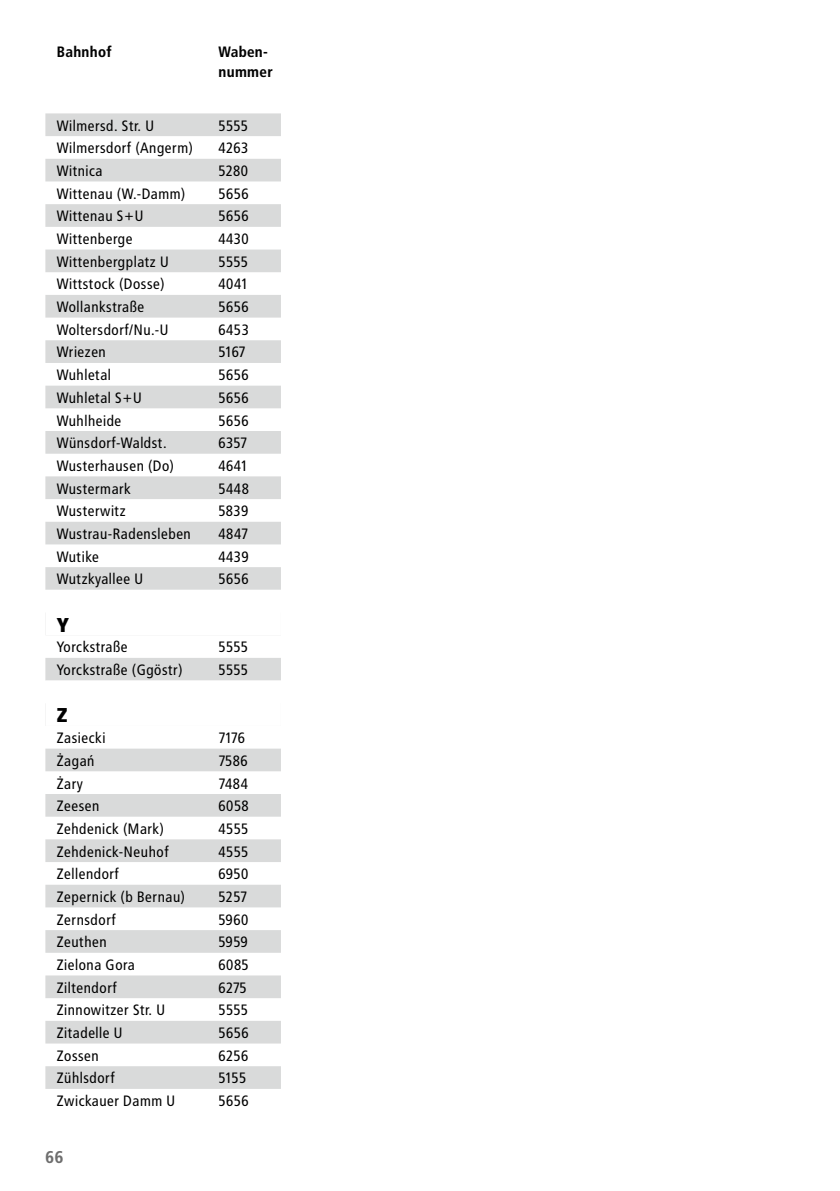
<style>
.page{position:relative;width:840px;height:1191px;background:#fff}
.page>*{position:absolute;margin:0;border:0;box-sizing:border-box;transform-origin:0 0}
.t1{font:900 20px "Transit Pro";color:#000}
.t2{font:700 17px "Transit Pro";color:#6e6e6e}
.t3{font:15px "Transit Pro";color:#000}
.t4{font:700 15px/20px "Transit Pro";color:#000}
</style>
<div class="page">
<svg style="left:45px;top:113px;width:236px;height:976px"></svg>
<svg style="left:45px;top:590px;width:236px;height:136px"></svg>
<p class="t4" style="left:57px;top:42px;width:57px">Bahnhof</p>
<p class="t4" style="left:218px;top:42px;width:56px">Waben&shy;nummer</p>
<p class="t3" style="left:57px;top:117px;width:99px">Wilmersd. Str. U</p>
<p class="t3" style="left:218px;top:117px;width:32px">5555</p>
<p class="t3" style="left:57px;top:139px;width:138px">Wilmersdorf (Angerm)</p>
<p class="t3" style="left:218px;top:139px;width:32px">4263</p>
<p class="t3" style="left:57px;top:162px;width:48px">Witnica</p>
<p class="t3" style="left:218px;top:162px;width:32px">5280</p>
<p class="t3" style="left:57px;top:185px;width:131px">Wittenau (W.-Damm)</p>
<p class="t3" style="left:218px;top:185px;width:32px">5656</p>
<p class="t3" style="left:57px;top:207px;width:89px">Wittenau S+U</p>
<p class="t3" style="left:218px;top:207px;width:32px">5656</p>
<p class="t3" style="left:57px;top:230px;width:78px">Wittenberge</p>
<p class="t3" style="left:218px;top:230px;width:32px">4430</p>
<p class="t3" style="left:57px;top:253px;width:114px">Wittenbergplatz U</p>
<p class="t3" style="left:218px;top:253px;width:32px">5555</p>
<p class="t3" style="left:57px;top:275px;width:110px">Wittstock (Dosse)</p>
<p class="t3" style="left:218px;top:275px;width:32px">4041</p>
<p class="t3" style="left:57px;top:298px;width:89px">Wollankstraße</p>
<p class="t3" style="left:218px;top:298px;width:32px">5656</p>
<p class="t3" style="left:57px;top:321px;width:114px">Woltersdorf/Nu.-U</p>
<p class="t3" style="left:218px;top:321px;width:32px">6453</p>
<p class="t3" style="left:57px;top:343px;width:51px">Wriezen</p>
<p class="t3" style="left:218px;top:343px;width:29px">5167</p>
<p class="t3" style="left:57px;top:366px;width:56px">Wuhletal</p>
<p class="t3" style="left:218px;top:366px;width:32px">5656</p>
<p class="t3" style="left:57px;top:389px;width:87px">Wuhletal S+U</p>
<p class="t3" style="left:218px;top:389px;width:32px">5656</p>
<p class="t3" style="left:57px;top:411px;width:67px">Wuhlheide</p>
<p class="t3" style="left:218px;top:411px;width:32px">5656</p>
<p class="t3" style="left:57px;top:434px;width:112px">Wünsdorf-Waldst.</p>
<p class="t3" style="left:218px;top:434px;width:31px">6357</p>
<p class="t3" style="left:57px;top:457px;width:119px">Wusterhausen (Do)</p>
<p class="t3" style="left:218px;top:457px;width:32px">4641</p>
<p class="t3" style="left:57px;top:479px;width:76px">Wustermark</p>
<p class="t3" style="left:218px;top:479px;width:32px">5448</p>
<p class="t3" style="left:57px;top:502px;width:71px">Wusterwitz</p>
<p class="t3" style="left:218px;top:502px;width:32px">5839</p>
<p class="t3" style="left:57px;top:525px;width:136px">Wustrau-Radensleben</p>
<p class="t3" style="left:218px;top:525px;width:32px">4847</p>
<p class="t3" style="left:57px;top:548px;width:44px">Wutike</p>
<p class="t3" style="left:218px;top:548px;width:32px">4439</p>
<p class="t3" style="left:57px;top:570px;width:88px">Wutzkyallee U</p>
<p class="t3" style="left:218px;top:570px;width:32px">5656</p>
<h1 class="t1" style="left:57px;top:613px;width:14px">Y</h1>
<p class="t3" style="left:57px;top:638px;width:73px">Yorckstraße</p>
<p class="t3" style="left:218px;top:638px;width:32px">5555</p>
<p class="t3" style="left:57px;top:661px;width:128px">Yorckstraße (Ggöstr)</p>
<p class="t3" style="left:218px;top:661px;width:32px">5555</p>
<h1 class="t1" style="left:57px;top:704px;width:12px">Z</h1>
<p class="t3" style="left:57px;top:729px;width:51px">Zasiecki</p>
<p class="t3" style="left:218px;top:729px;width:29px">7176</p>
<p class="t3" style="left:57px;top:752px;width:40px">Żagań</p>
<p class="t3" style="left:218px;top:752px;width:31px">7586</p>
<p class="t3" style="left:57px;top:774px;width:28px">Żary</p>
<p class="t3" style="left:218px;top:774px;width:31px">7484</p>
<p class="t3" style="left:57px;top:797px;width:45px">Zeesen</p>
<p class="t3" style="left:218px;top:797px;width:32px">6058</p>
<p class="t3" style="left:57px;top:820px;width:109px">Zehdenick (Mark)</p>
<p class="t3" style="left:218px;top:820px;width:32px">4555</p>
<p class="t3" style="left:57px;top:842px;width:114px">Zehdenick-Neuhof</p>
<p class="t3" style="left:218px;top:842px;width:32px">4555</p>
<p class="t3" style="left:57px;top:865px;width:64px">Zellendorf</p>
<p class="t3" style="left:218px;top:865px;width:32px">6950</p>
<p class="t3" style="left:57px;top:888px;width:130px">Zepernick (b Bernau)</p>
<p class="t3" style="left:218px;top:888px;width:31px">5257</p>
<p class="t3" style="left:57px;top:910px;width:61px">Zernsdorf</p>
<p class="t3" style="left:218px;top:910px;width:32px">5960</p>
<p class="t3" style="left:57px;top:933px;width:52px">Zeuthen</p>
<p class="t3" style="left:218px;top:933px;width:31px">5959</p>
<p class="t3" style="left:57px;top:956px;width:80px">Zielona Gora</p>
<p class="t3" style="left:218px;top:956px;width:32px">6085</p>
<p class="t3" style="left:57px;top:978px;width:62px">Ziltendorf</p>
<p class="t3" style="left:218px;top:978px;width:30px">6275</p>
<p class="t3" style="left:57px;top:1001px;width:110px">Zinnowitzer Str. U</p>
<p class="t3" style="left:218px;top:1001px;width:32px">5555</p>
<p class="t3" style="left:57px;top:1024px;width:68px">Zitadelle U</p>
<p class="t3" style="left:218px;top:1024px;width:32px">5656</p>
<p class="t3" style="left:57px;top:1046px;width:44px">Zossen</p>
<p class="t3" style="left:218px;top:1046px;width:32px">6256</p>
<p class="t3" style="left:57px;top:1069px;width:60px">Zühlsdorf</p>
<p class="t3" style="left:218px;top:1069px;width:30px">5155</p>
<p class="t3" style="left:57px;top:1092px;width:120px">Zwickauer Damm U</p>
<p class="t3" style="left:218px;top:1092px;width:32px">5656</p>
<p class="t2" style="left:45px;top:1146px;width:20px">66</p>
</div>
